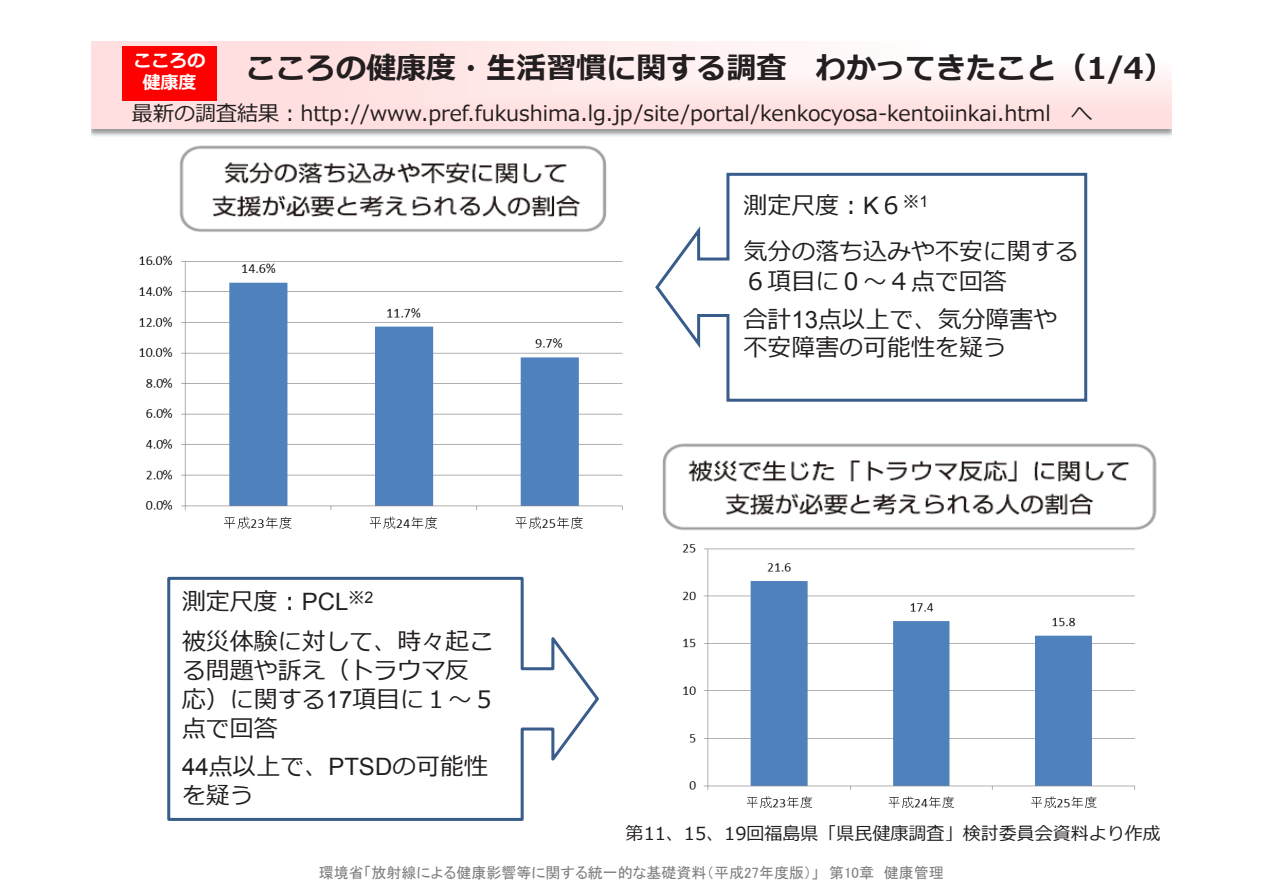
<style>
.page{position:relative;width:1263px;height:893px;background:#fff}
.page>*{position:absolute;margin:0;border:0;box-sizing:border-box;transform-origin:0 0}
.t1{font:700 30px "Meiryo";color:#231f20}
.t2{font:24px/29.1px "Meiryo";color:#231f20}
.t3{font:21px "Meiryo";letter-spacing:-.005em;color:#231f20}
.t4{font:18px "Meiryo";color:#231f20}
.t5{font:700 18px/21.6px "Meiryo";color:#fff;text-align:center}
.t6{font:15px "MS P Gothic";color:#808080}
.s1{font-family:"Arial"}
</style>
<div class="page">
<svg style="left:91px;top:41px;width:1080px;height:88px;fill:#ffe5e5"></svg>
<img style="left:179px;top:145px;width:427px;height:87px">
<svg style="left:655px;top:172px;width:433px;height:230px"></svg>
<img style="left:662px;top:443px;width:495px;height:88px">
<svg style="left:167px;top:576px;width:432px;height:245px"></svg>
<div style="left:122px;top:47px;width:95px;height:54px;background:#f00"></div>
<img style="left:139px;top:255px;width:484px;height:274px">
<img style="left:682px;top:544px;width:453px;height:264px">
<p class="t5" style="left:134px;top:51px;width:74px">こころの健康度</p>
<p class="t1" style="left:246px;top:47px;width:930px">こころの健康度・生活習慣に関する調査 わかってきたこと（1/4）</p>
<p class="t3" style="left:132px;top:99px;width:962px">最新の調査結果：http://www.pref.fukushima.lg.jp/site/portal/kenkocyosa-kentoiinkai.html へ</p>
<p class="t2" style="left:182px;top:583px;width:313px;line-height:39.9px">測定尺度：<span class="s1">PCL</span><sup>※</sup><sup>2<br></sup>被災体験に対して、時々起こ</p>
<p class="t2" style="left:182px;top:657px;width:315px">る問題や訴え（トラウマ反応）に関する<span class="s1">17</span>項目に１～５点で回答</p>
<p class="t2" style="left:182px;top:753px;width:308px"><span class="s1">44</span>点以上で、<span class="s1">PTSD</span>の可能性を疑う</p>
<p class="t2" style="left:743px;top:184px;width:337px;line-height:45.9px">測定尺度：<span class="s1">K</span>６<sup>※</sup><sup>1<br></sup>気分の落ち込みや不安に関する</p>
<p class="t2" style="left:743px;top:263px;width:315px;line-height:37.8px">６項目に０～４点で回答<br>合計<span class="s1">13</span>点以上で、気分障害や</p>
<p class="t2" style="left:743px;top:334px;width:265px">不安障害の可能性を疑う</p>
<p class="t4" style="left:626px;top:820px;width:536px">第11、15、19回福島県「県民健康調査」検討委員会資料より作成</p>
<p class="t6" style="left:319px;top:865px;width:626px">環境省「放射線による健康影響等に関する統一的な基礎資料（平成27年度版）」　第10章　健康管理</p>
</div>
